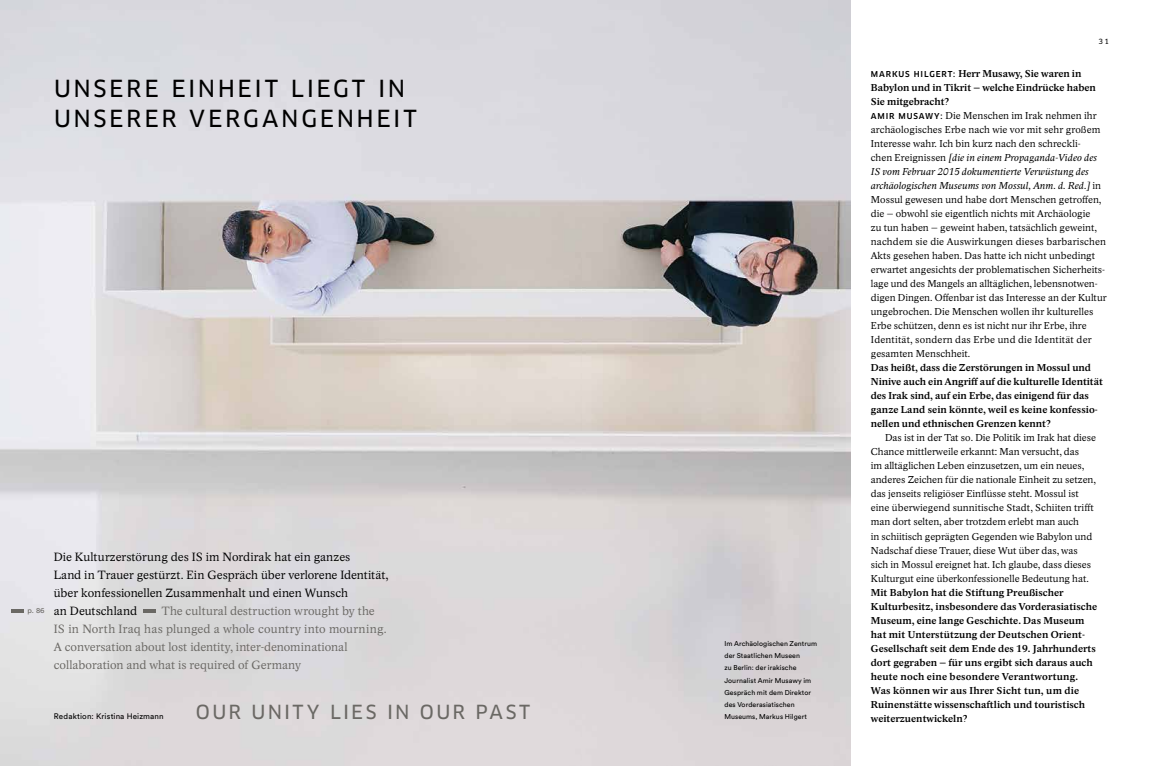
<style>
.page{position:relative;width:1163px;height:766px;background:#fff}
.page>*{position:absolute;margin:0;border:0;box-sizing:border-box;transform-origin:0 0}
.t1{font:23px/30px "Clan OT News";letter-spacing:.115em;color:#000}
.t2{font:19px "Clan OT News";letter-spacing:.12em;color:#6a6864}
.t3{font:12px/18px "Academica";letter-spacing:.005em;color:#6a6864}
.t4{font:12px/18px "Academica";color:#000}
.t5{font:10px/14px "Academica";color:#000}
.t6{font:700 10px/14px "Academica";letter-spacing:.005em;color:#000}
.t7{font:8px "Circular Std";letter-spacing:.02em;color:#000}
.t8{font:7.5px "Circular Std";color:#6a6864}
.t9{font:7px/12.2px "Circular Std";letter-spacing:.01em;color:#000}
.t10{font:7px "Clan OT News";color:#000}
.s1{font-family:"Clan OT";font-weight:500;font-size:8px}
.s2{font-weight:700}
.s3{font-style:italic}
</style>
<div class="page">
<img style="left:0;top:0;width:850px;height:765px">
<svg style="left:143px;top:609px;width:13px;height:3px"></svg>
<svg style="left:11px;top:609px;width:13px;height:3px"></svg>
<h1 class="t1" style="left:54px;top:73px;width:364px">UNSERE EINHEIT LIEGT IN<br>UNSERER VERGANGENHEIT</h1>
<p class="t8" style="left:27px;top:605px;width:19px">p. 86</p>
<p class="t4" style="left:54px;top:547px;width:336px">Die Kulturzerstörung des IS im Nordirak hat ein ganzes<br>Land in Trauer gestürzt. Ein Gespräch über verlorene Identität, über konfessionellen Zusammenhalt und einen Wunsch<br>an Deutschland</p>
<p class="t3" style="left:54px;top:601px;width:334px;text-indent:108px">The cultural destruction wrought by the IS in North Iraq has plunged a whole country into mourning.<br>A conversation about lost identity, inter-denominational collaboration and what is required of Germany</p>
<h2 class="t2" style="left:196px;top:700px;width:336px">OUR UNITY LIES IN OUR PAST</h2>
<p class="t7" style="left:54px;top:711px;width:111px">Redaktion: Kristina Heizmann</p>
<p class="t9" style="left:724px;top:637px;width:94px">Im Archäologischen Zentrum der Staatlichen Museen<br>zu Berlin: der irakische<br>Journalist Amir Musawy im<br>Gespräch mit dem Direktor des Vorderasiatischen<br>Museums, Markus Hilgert</p>
<p class="t10" style="left:1098px;top:37px;width:12px">31</p>
<p class="t5" style="left:870px;top:67px;width:237px"><span class="s1">MARKUS HILGERT:</span> <span class="s2">Herr Musawy, Sie waren in Babylon und in Tikrit – welche Eindrücke haben Sie mitgebracht?<br></span><span class="s1">AMIR MUSAWY:</span> Die Menschen im Irak nehmen ihr archäologisches Erbe nach wie vor mit sehr großem Interesse wahr. Ich bin kurz nach den schreckli-<br>chen Ereignissen <span class="s3">[die in einem Propaganda-Video des IS vom Februar 2015 dokumentierte Verwüstung des archäologischen Museums von Mossul, Anm. d. Red.]</span> in Mossul gewesen und habe dort Menschen getroffen, die – obwohl sie eigentlich nichts mit Archäologie<br>zu tun haben – geweint haben, tatsächlich geweint, nachdem sie die Auswirkungen dieses barbarischen Akts gesehen haben. Das hatte ich nicht unbedingt erwartet angesichts der problematischen Sicherheits&shy;lage und des Mangels an alltäglichen, lebensnotwen&shy;digen Dingen. Offenbar ist das Interesse an der Kultur ungebrochen. Die Menschen wollen ihr kulturelles Erbe schützen, denn es ist nicht nur ihr Erbe, ihre Identität, sondern das Erbe und die Identität der gesamten Menschheit.</p>
<p class="t6" style="left:870px;top:361px;width:234px">Das heißt, dass die Zerstörungen in Mossul und Ninive auch ein Angriff auf die kulturelle Identität des Irak sind, auf ein Erbe, das einigend für das ganze Land sein könnte, weil es keine konfessio&shy;nellen und ethnischen Grenzen kennt?</p>
<p class="t5" style="left:870px;top:431px;width:227px;text-indent:14px">Das ist in der Tat so. Die Politik im Irak hat diese Chance mittlerweile erkannt: Man versucht, das<br>im alltäglichen Leben einzusetzen, um ein neues, anderes Zeichen für die nationale Einheit zu setzen, das jenseits religiöser Einflüsse steht. Mossul ist eine überwiegend sunnitische Stadt, Schiiten trifft man dort selten, aber trotzdem erlebt man auch<br>in schiitisch geprägten Gegenden wie Babylon und Nadschaf diese Trauer, diese Wut über das, was sich in Mossul ereignet hat. Ich glaube, dass dieses Kulturgut eine überkonfessionelle Bedeutung hat.</p>
<p class="t6" style="left:870px;top:585px;width:228px">Mit Babylon hat die Stiftung Preußischer Kulturbesitz, insbesondere das Vorderasiatische Museum, eine lange Geschichte. Das Museum hat mit Unterstützung der Deutschen Orient-Gesellschaft seit dem Ende des 19. Jahrhunderts dort gegraben – für uns ergibt sich daraus auch heute noch eine besondere Verantwortung.<br>Was können wir aus Ihrer Sicht tun, um die Ruinenstätte wissenschaftlich und touristisch weiterzuentwickeln?</p>
</div>
